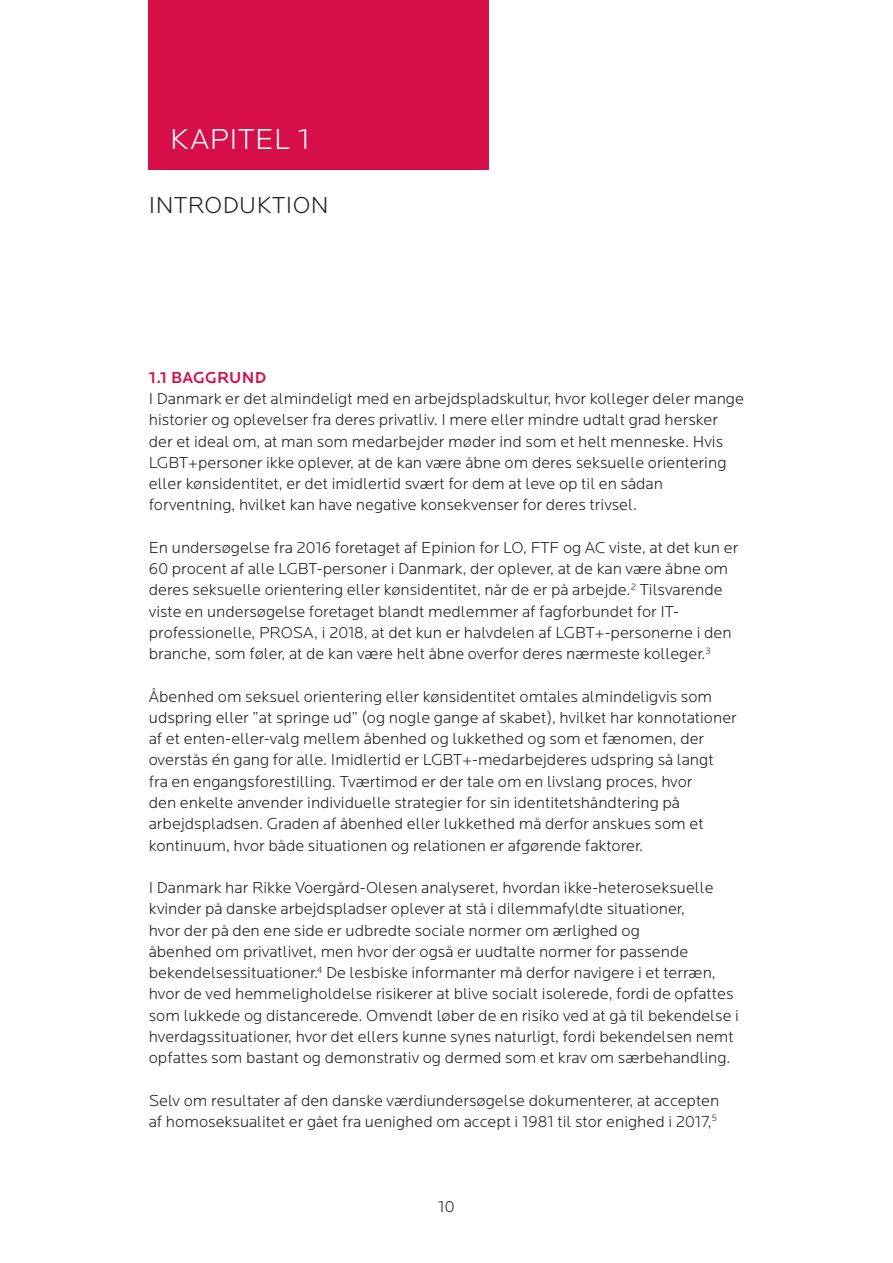
<style>
.page{position:relative;width:893px;height:1263px;background:#fff}
.page>*{position:absolute;margin:0;border:0;box-sizing:border-box;transform-origin:0 0}
.MR_1{font:300 30px "Locator";letter-spacing:.02em;color:#fff}
.MR_1_sort{font:300 24px "Locator";letter-spacing:.02em;color:#231f20}
.Brød_m_luft{font:300 16.5px/21.3px "Locator";color:#231f20}
.MR_2{font:500 16.5px "Locator";letter-spacing:.02em;color:#d60f48}
</style>
<div class="page">
<div style="left:149px;top:0;width:340px;height:170px;background:#d60f48"></div>
<h2 class="MR_1" style="left:170px;top:123px;width:141px">KAPITEL 1</h2>
<h2 class="MR_1_sort" style="left:149px;top:192px;width:181px">INTRODUKTION</h2>
<h3 class="MR_2" style="left:149px;top:368px;width:119px">1.1 BAGGRUND</h3>
<p class="Brød_m_luft" style="left:149px;top:388px;width:597px">I Danmark er det almindeligt med en arbejdspladskultur, hvor kolleger deler mange historier og oplevelser fra deres privatliv. I mere eller mindre udtalt grad hersker der et ideal om, at man som medarbejder møder ind som et helt menneske. Hvis LGBT+personer ikke oplever, at de kan være åbne om deres seksuelle orientering eller kønsidentitet, er det imidlertid svært for dem at leve op til en sådan forventning, hvilket kan have negative konsekvenser for deres trivsel.</p>
<p class="Brød_m_luft" style="left:149px;top:537px;width:591px">En undersøgelse fra 2016 foretaget af Epinion for LO, FTF og AC viste, at det kun er 60 procent af alle LGBT-personer i Danmark, der oplever, at de kan være åbne om deres seksuelle orientering eller kønsidentitet, når de er på arbejde.<sup>2</sup> Tilsvarende viste en undersøgelse foretaget blandt medlemmer af fagforbundet for IT&shy;professionelle, PROSA, i 2018, at det kun er halvdelen af LGBT+-personerne i den branche, som føler, at de kan være helt åbne overfor deres nærmeste kolleger.<sup>3</sup></p>
<p class="Brød_m_luft" style="left:149px;top:686px;width:589px">Åbenhed om seksuel orientering eller kønsidentitet omtales almindeligvis som udspring eller ”at springe ud” (og nogle gange af skabet), hvilket har konnotationer af et enten-eller-valg mellem åbenhed og lukkethed og som et fænomen, der overstås én gang for alle. Imidlertid er LGBT+-medarbejderes udspring så langt fra en engangsforestilling. Tværtimod er der tale om en livslang proces, hvor<br>den enkelte anvender individuelle strategier for sin identitetshåndtering på arbejdspladsen. Graden af åbenhed eller lukkethed må derfor anskues som et kontinuum, hvor både situationen og relationen er afgørende faktorer.</p>
<p class="Brød_m_luft" style="left:149px;top:877px;width:592px">I Danmark har Rikke Voergård-Olesen analyseret, hvordan ikke-heteroseksuelle kvinder på danske arbejdspladser oplever at stå i dilemmafyldte situationer,<br>hvor der på den ene side er udbredte sociale normer om ærlighed og<br>åbenhed om privatlivet, men hvor der også er uudtalte normer for passende bekendelsessituationer.<sup>4</sup> De lesbiske informanter må derfor navigere i et terræn, hvor de ved hemmeligholdelse risikerer at blive socialt isolerede, fordi de opfattes som lukkede og distancerede. Omvendt løber de en risiko ved at gå til bekendelse i hverdagssituationer, hvor det ellers kunne synes naturligt, fordi bekendelsen nemt opfattes som bastant og demonstrativ og dermed som et krav om særbehandling.</p>
<p class="Brød_m_luft" style="left:149px;top:1090px;width:572px">Selv om resultater af den danske værdiundersøgelse dokumenterer, at accepten af homoseksualitet er gået fra uenighed om accept i 1981 til stor enighed i 2017,<sup>5</sup></p>
<p class="Brød_m_luft" style="left:438px;top:1196px;width:18px">10</p>
</div>
